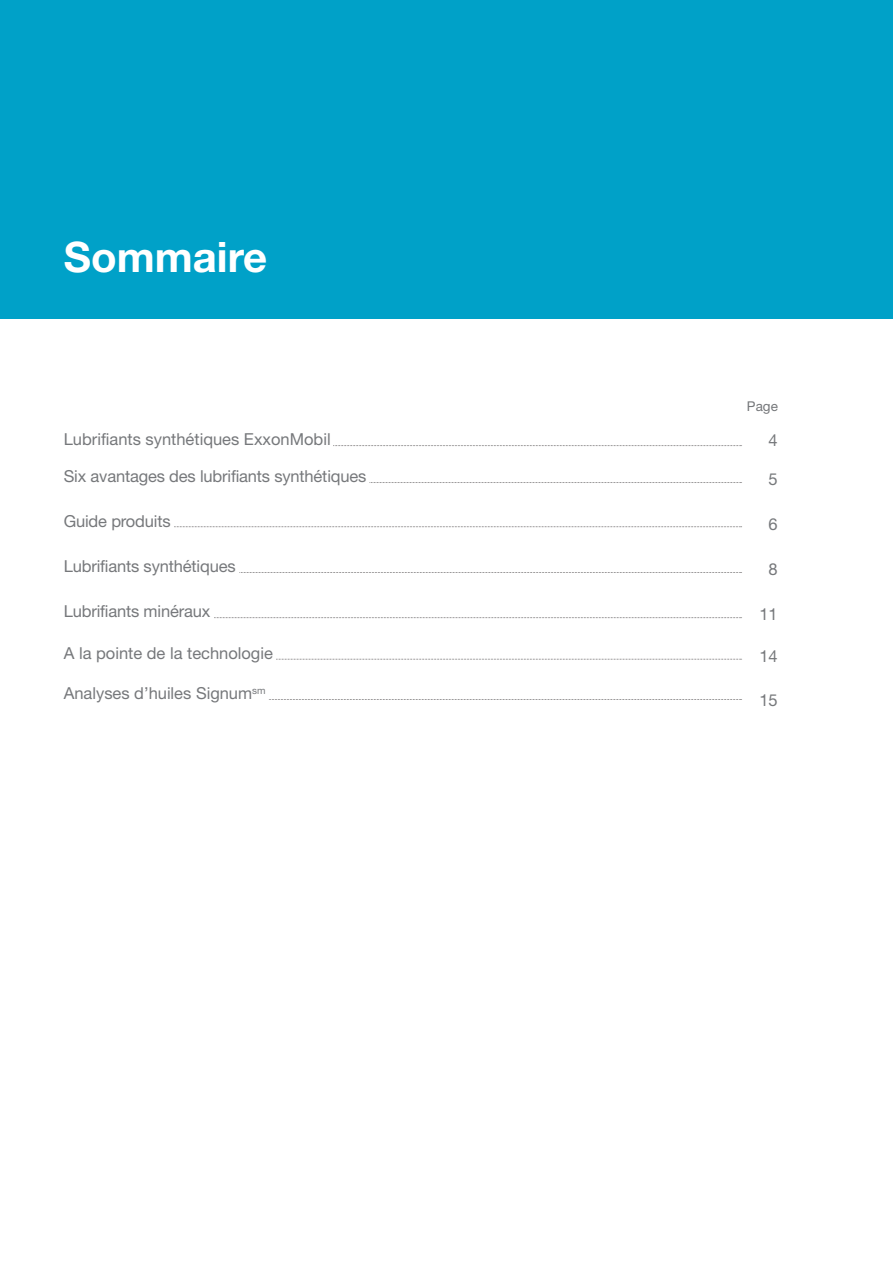
<style>
.page{position:relative;width:893px;height:1263px;background:#fff}
.page>*{position:absolute;margin:0;border:0;box-sizing:border-box;transform-origin:0 0}
.t1{font:700 42px "Helvetica Neue";color:#fff}
.t2{font:16.5px "Helvetica Neue";letter-spacing:-.01em;color:#76787b}
.t3{font:13.5px "Helvetica Neue";color:#76787b}
</style>
<div class="page">
<div style="left:0;top:0;width:893px;height:319px;background:#00a1c8"></div>
<svg style="left:174px;top:526px;width:568px;height:1px"></svg>
<svg style="left:333px;top:445px;width:409px;height:1px"></svg>
<svg style="left:370px;top:482px;width:372px;height:1px"></svg>
<svg style="left:239px;top:572px;width:503px;height:1px"></svg>
<svg style="left:214px;top:617px;width:528px;height:1px"></svg>
<svg style="left:276px;top:659px;width:466px;height:1px"></svg>
<svg style="left:269px;top:699px;width:473px;height:1px"></svg>
<h1 class="t1" style="left:64px;top:242px;width:205px">Sommaire</h1>
<p class="t2" style="left:64px;top:433px;width:268px">Lubrifiants synthétiques ExxonMobil</p>
<p class="t2" style="left:64px;top:470px;width:304px">Six avantages des lubrifiants synthétiques</p>
<p class="t2" style="left:64px;top:515px;width:108px">Guide produits</p>
<p class="t2" style="left:64px;top:560px;width:173px">Lubrifiants synthétiques</p>
<p class="t2" style="left:64px;top:605px;width:148px">Lubrifiants minéraux</p>
<p class="t2" style="left:64px;top:648px;width:211px">A la pointe de la technologie</p>
<p class="t2" style="left:64px;top:687px;width:203px">Analyses d’huiles Signum<sup>sm</sup></p>
<p class="t3" style="left:747px;top:401px;width:32px">Page</p>
<p class="t2" style="left:769px;top:434px;width:11px">4</p>
<p class="t2" style="left:769px;top:473px;width:11px">5</p>
<p class="t2" style="left:769px;top:518px;width:11px">6</p>
<p class="t2" style="left:769px;top:563px;width:11px">8</p>
<p class="t2" style="left:760px;top:608px;width:20px">11</p>
<p class="t2" style="left:759px;top:650px;width:20px">14</p>
<p class="t2" style="left:759px;top:694px;width:20px">15</p>
</div>
